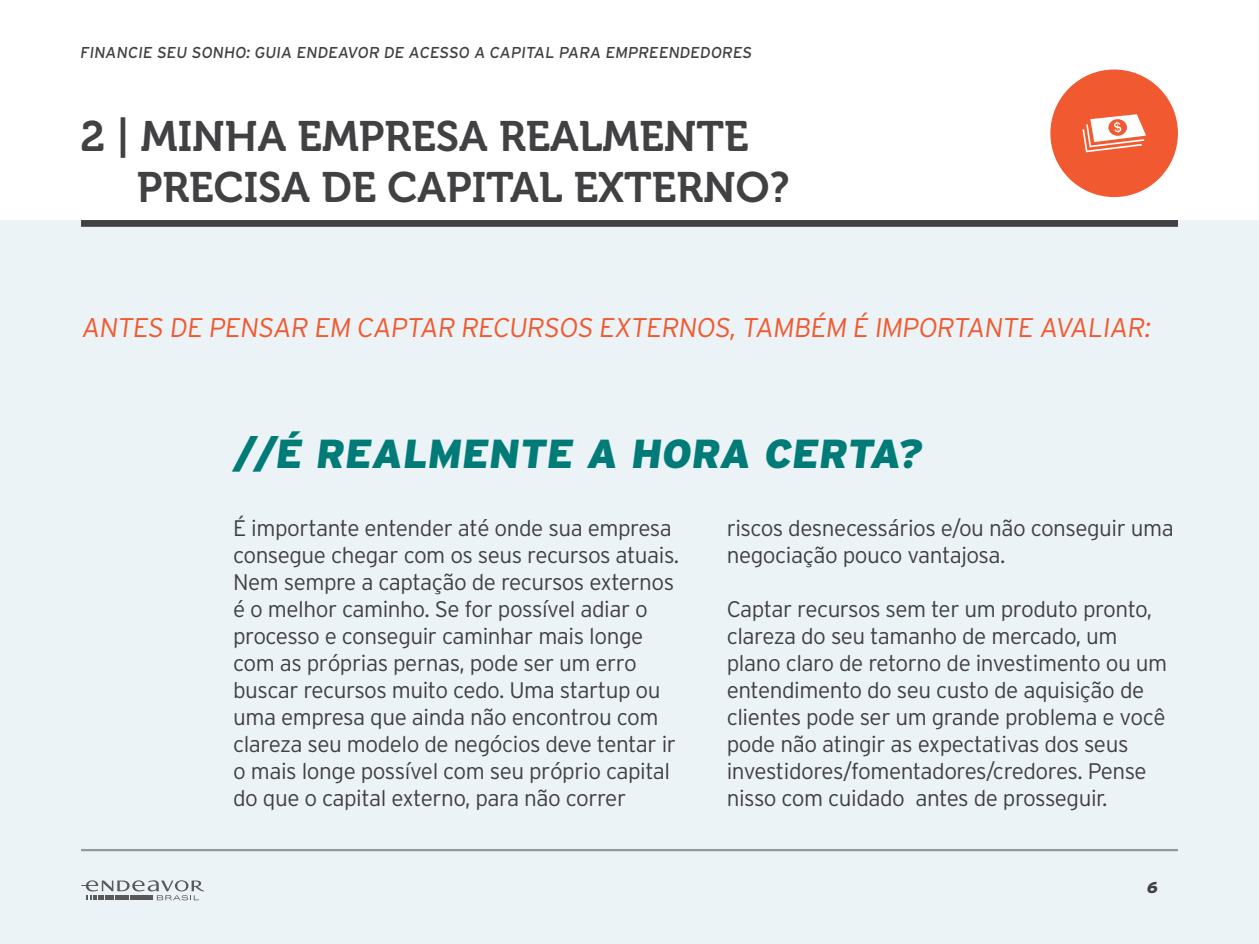
<style>
.page{position:relative;width:1259px;height:944px;background:#fff}
.page>*{position:absolute;margin:0;border:0;box-sizing:border-box;transform-origin:0 0}
.t1{font:42.3px/50.9px "Museo 700";color:#414042}
.t2{font:900 40.5px "Interstate";color:#007b77}
.t3{font:300 27px "Interstate";color:#f15a31}
.t4{font:300 22.5px/27px "Interstate";letter-spacing:-.02em;color:#414042}
.t5{font:15.75px "Interstate";color:#414042}
.t6{font:900 15.75px "Interstate";color:#414042}
</style>
<div class="page">
<div style="left:0;top:220px;width:1259px;height:724px;background:#ebf3f6"></div>
<svg style="left:81px;top:880px;width:123px;height:20px"></svg>
<div style="left:81px;top:220px;width:1097px;height:7px;background:#414042"></div>
<hr style="left:81px;top:849px;width:1097px;height:2px;background:#414042">
<div style="left:1050px;top:70px;width:128px;height:127px;background:#f15a31;border-radius:50%"></div>
<svg style="left:1082px;top:114px;width:64px;height:38px"></svg>
<p class="t5" style="left:80px;top:44px;width:675px">FINANCIE SEU SONHO: GUIA ENDEAVOR DE ACESSO A CAPITAL PARA EMPREENDEDORES</p>
<h1 class="t1" style="left:137px;top:112px;width:654px;text-indent:-56px">2 | MINHA EMPRESA REALMENTE<br>PRECISA DE CAPITAL EXTERNO?</h1>
<p class="t3" style="left:81px;top:313px;width:1074px">Antes de pensar em captar recursos externos, também é importante avaliar:</p>
<h2 class="t2" style="left:233px;top:430px;width:695px">//É REALMENTE A HORA CERTA?</h2>
<p class="t4" style="left:233px;top:514px;width:448px">É importante entender até onde sua empresa consegue chegar com os seus recursos atuais.<br>N em sempre a captação de recursos externos é o melhor caminho. Se for possível adiar o processo e conseguir caminhar mais longe com as próprias pernas, pode ser um erro buscar recursos muito cedo. U ma startup ou uma empresa que ainda não encontrou com clareza seu modelo de negócios deve tentar ir o mais longe possível com seu próprio capital do que o capital externo, para não correr</p>
<p class="t4" style="left:726px;top:514px;width:449px">riscos desnecessários e/ou não conseguir uma negociação pouco vantajosa.</p>
<p class="t4" style="left:726px;top:595px;width:442px">Captar recursos sem ter um produto pronto, clareza do seu tamanho de mercado, um plano claro de retorno de investimento ou um entendimento do seu custo de aquisição de clientes pode ser um grande problema e você pode não atingir as expectativas dos seus investidores/fomentadores/credores. Pense nisso com cuidado antes de prosseguir.</p>
<p class="t6" style="left:1146px;top:878px;width:15px">6</p>
</div>
